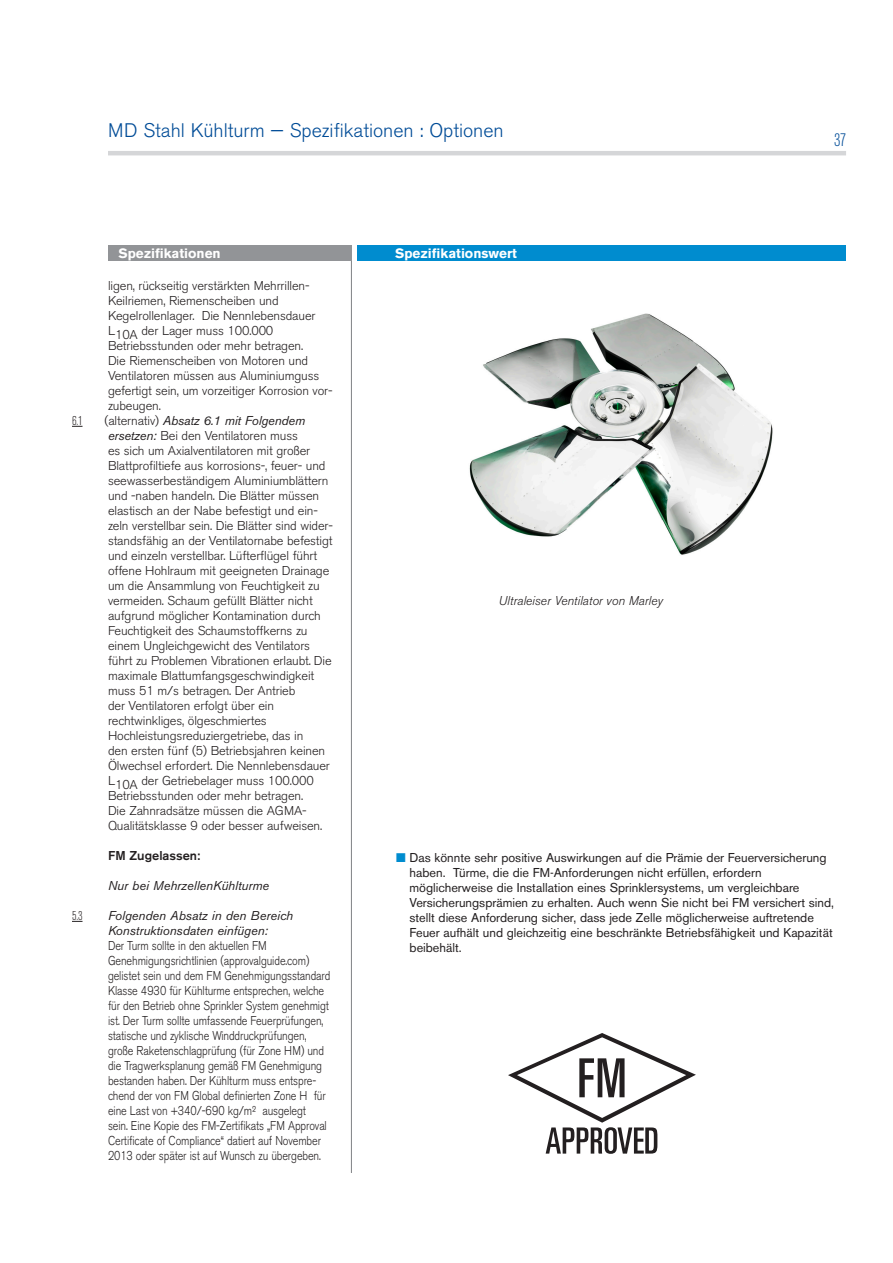
<style>
.page{position:relative;width:893px;height:1263px;background:#fff}
.page>*{position:absolute;margin:0;border:0;box-sizing:border-box;transform-origin:0 0}
.t1{font:300 19.5px "Akzidenz Grotesk BE";color:#004c97}
.t2{font:300 condensed 18px "Akzidenz Grotesk BE";color:#004c97}
.t3{font:700 13.5px "Akzidenz Grotesk BE";color:#fff}
.spec{font:300 12.75px/15px "Akzidenz Grotesk BE";letter-spacing:-.01em;color:#231f20}
.spec-2{font:300 12.75px/15px "Akzidenz Grotesk BE";letter-spacing:-.01em;color:#231f20;scale:.85 1}
.t4{font:12.75px/15px "Akzidenz Grotesk BE";color:#231f20}
.eng_data_text{font:italic 300 12.75px "Akzidenz Grotesk BE";color:#231f20}
.spec-3{font:italic 12.75px "Akzidenz Grotesk BE";color:#231f20}
._3_entrada_bold{font:500 12.75px "Akzidenz Grotesk BE";color:#231f20}
.spec-4{font:300 condensed 12.75px "Akzidenz Grotesk BE";color:#231f20}
.s1{font-weight:400;font-style:italic}
.s2{color:#008ccf}
</style>
<div class="page">
<hr style="left:108px;top:151px;width:738px;height:4px;background:#d5d6d8">
<hr style="left:351px;top:246px;width:1px;height:927px;background:#808285">
<div style="left:108px;top:246px;width:244px;height:15px;background:#929497"></div>
<div style="left:358px;top:246px;width:488px;height:15px;background:#008ccf"></div>
<img style="left:469px;top:313px;width:304px;height:242px">
<svg style="left:508px;top:1033px;width:188px;height:121px"></svg>
<h1 class="t1" style="left:108px;top:120px;width:397px">MD Stahl Kühlturm — Spezifikationen : Optionen</h1>
<h2 class="t2" style="left:834px;top:130px;width:14px">37</h2>
<p class="t3" style="left:118px;top:245px;width:104px">Spezifikationen</p>
<p class="t3" style="left:395px;top:246px;width:123px">Spezifikationswert</p>
<p class="spec" style="left:108px;top:278px;width:226px">ligen, rückseitig verstärkten Mehrrillen-Keilriemen, Riemenscheiben und Kegelrollenlager. Die Nennlebensdauer L10A der Lager muss 100.000<br>Betriebsstunden oder mehr betragen.<br>Die Riemenscheiben von Motoren und Ventilatoren müssen aus Aluminiumguss gefertigt sein, um vorzeitiger Korrosion vor&shy;zubeugen.</p>
<p class="spec-4" style="left:72px;top:414px;width:12px">6.1</p>
<p class="spec" style="left:105px;top:413px;width:230px">(alternativ) <span class="s1">Absatz 6.1 mit Folgendem ersetzen:</span> Bei den Ventilatoren muss<br>es sich um Axialventilatoren mit großer Blattprofiltiefe aus korrosions-, feuer- und seewasserbeständigem Aluminiumblättern und -naben handeln. Die Blätter müssen elastisch an der Nabe befestigt und ein&shy;zeln verstellbar sein. Die Blätter sind wider&shy;standsfähig an der Ventilatornabe befestigt und einzeln verstellbar. Lüfterflügel führt offene Hohlraum mit geeigneten Drainage um die Ansammlung von Feuchtigkeit zu vermeiden. Schaum gefüllt Blätter nicht aufgrund möglicher Kontamination durch Feuchtigkeit des Schaumstoffkerns zu einem Ungleichgewicht des Ventilators führt zu Problemen Vibrationen erlaubt. Die maximale Blattumfangsgeschwindigkeit muss 51 m/s betragen. Der Antrieb<br>der Ventilatoren erfolgt über ein rechtwinkliges, ölgeschmiertes Hochleistungsreduziergetriebe, das in<br>den ersten fünf (5) Betriebsjahren keinen Ölwechsel erfordert. Die Nennlebensdauer L10A der Getriebelager muss 100.000<br>Betriebsstunden oder mehr betragen.<br>Die Zahnradsätze müssen die AGMA-Qualitätsklasse 9 oder besser aufweisen.</p>
<p class="_3_entrada_bold" style="left:108px;top:848px;width:94px">FM Zugelassen:</p>
<p class="spec-3" style="left:108px;top:878px;width:163px">Nur bei MehrzellenKühlturme</p>
<p class="spec-4" style="left:72px;top:909px;width:12px">5.3</p>
<p class="spec-2" style="left:108px;top:908px;width:263px"><span class="s1">Folgenden Absatz in den Bereich Konstruktionsdaten einfügen:<br></span>Der Turm sollte in den aktuellen FM Genehmigungsrichtlinien (approvalguide.com) gelistet sein und dem FM Genehmigungsstandard Klasse 4930 für Kühlturme entsprechen, welche für den Betrieb ohne Sprinkler System genehmigt ist. Der Turm sollte umfassende Feuerprüfungen, statische und zyklische Winddruckprüfungen, große Raketenschlagprüfung (für Zone HM) und die Tragwerksplanung gemäß FM Genehmigung bestanden haben. Der Kühlturm muss entspre&shy;chend der von FM Global definierten Zone H für eine Last von +340/-690 kg/m² ausgelegt<br>sein. Eine Kopie des FM-Zertifikats „FM Approval Certificate of Compliance“ datiert auf November 2013 oder später ist auf Wunsch zu übergeben.</p>
<p class="eng_data_text" style="left:498px;top:593px;width:166px">Ultraleiser Ventilator von Marley</p>
<p class="t4" style="left:410px;top:850px;width:426px;text-indent:-14px"><span class="s2">■</span> Das könnte sehr positive Auswirkungen auf die Prämie der Feuerversicherung haben. Türme, die die FM-Anforderungen nicht erfüllen, erfordern möglicherweise die Installation eines Sprinklersystems, um vergleichbare Versicherungsprämien zu erhalten. Auch wenn Sie nicht bei FM versichert sind, stellt diese Anforderung sicher, dass jede Zelle möglicherweise auftretende Feuer aufhält und gleichzeitig eine beschränkte Betriebsfähigkeit und Kapazität beibehält.</p>
</div>
